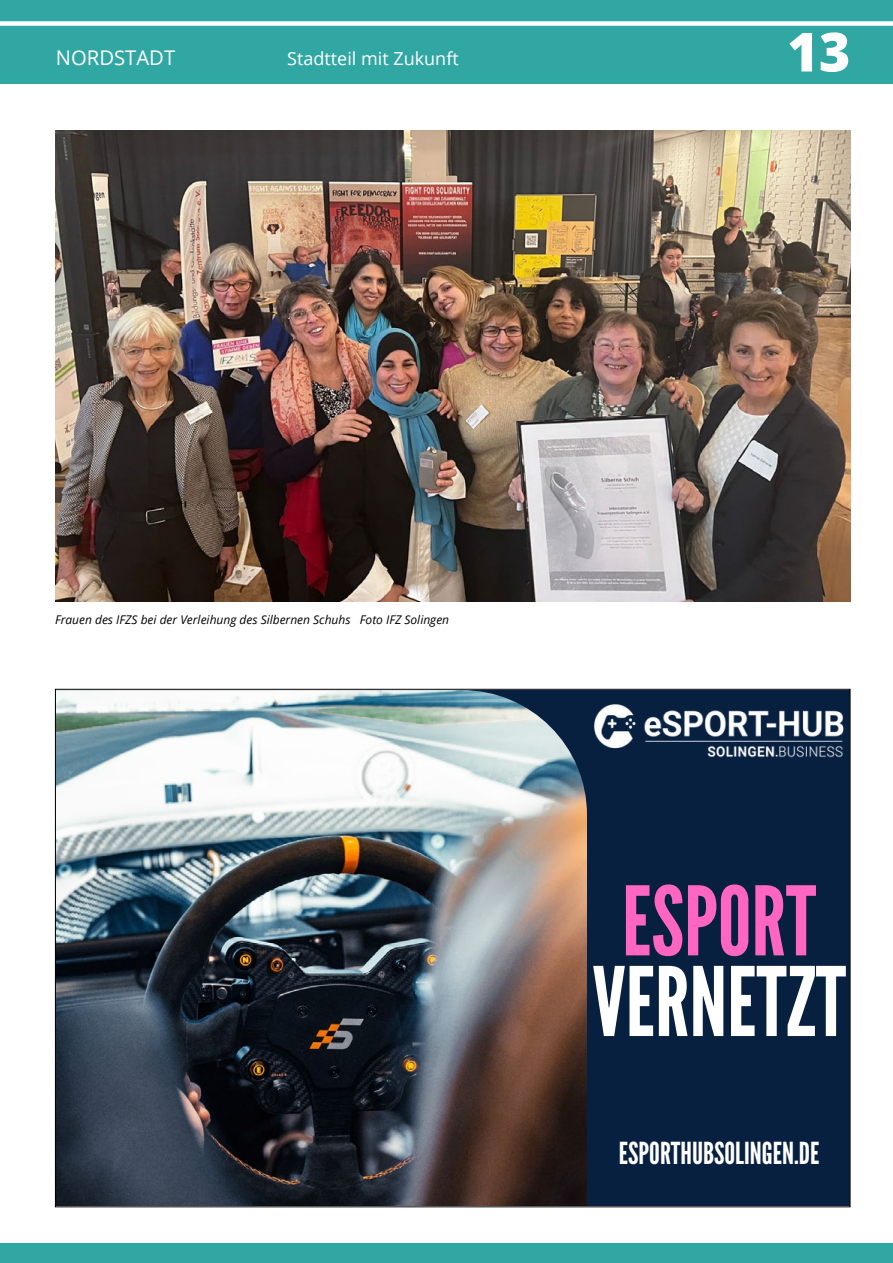
<style>
.page{position:relative;width:893px;height:1263px;background:#fff}
.page>*{position:absolute;margin:0;border:0;box-sizing:border-box;transform-origin:0 0}
.t1{font:95.4px "League Gothic";color:#fff}
.t2{font:95.4px "League Gothic";color:#ff66c4}
.t3{font:800 54px "Open Sans";color:#fff}
.t4{font:30.3px "League Gothic";color:#fff}
.t5{font:20.25px "Open Sans";color:#fff}
.t6{font:18px "Open Sans";color:#fff}
.t7{font:italic 12px "Open Sans";color:#000}
</style>
<div class="page">
<div style="left:0;top:0;width:893px;height:84px;background:#31a7a4"></div>
<div style="left:0;top:21px;width:893px;height:5px;background:#fff"></div>
<div style="left:0;top:1243px;width:893px;height:20px;background:#31a7a4"></div>
<img style="left:55px;top:131px;width:795px;height:471px">
<div style="left:55px;top:690px;width:795px;height:516px;background:#072040"></div>
<img style="left:57px;top:691px;width:530px;height:514px">
<img style="left:594px;top:704px;width:250px;height:53px">
<h3 class="t5" style="left:56px;top:43px;width:121px">NORDSTADT</h3>
<h3 class="t6" style="left:287px;top:46px;width:173px">Stadtteil mit Zukunft</h3>
<h2 class="t3" style="left:787px;top:11px;width:65px">13</h2>
<p class="t7" style="left:55px;top:612px;width:396px">Frauen des IFZS bei der Verleihung des Silbernen Schuhs Foto IFZ Solingen</p>
<h1 class="t2" style="left:622px;top:864px;width:196px">ESPORT</h1>
<h1 class="t1" style="left:592px;top:945px;width:255px">VERNETZT</h1>
<h3 class="t4" style="left:619px;top:1135px;width:202px">ESPORTHUBSOLINGEN.DE</h3>
</div>
